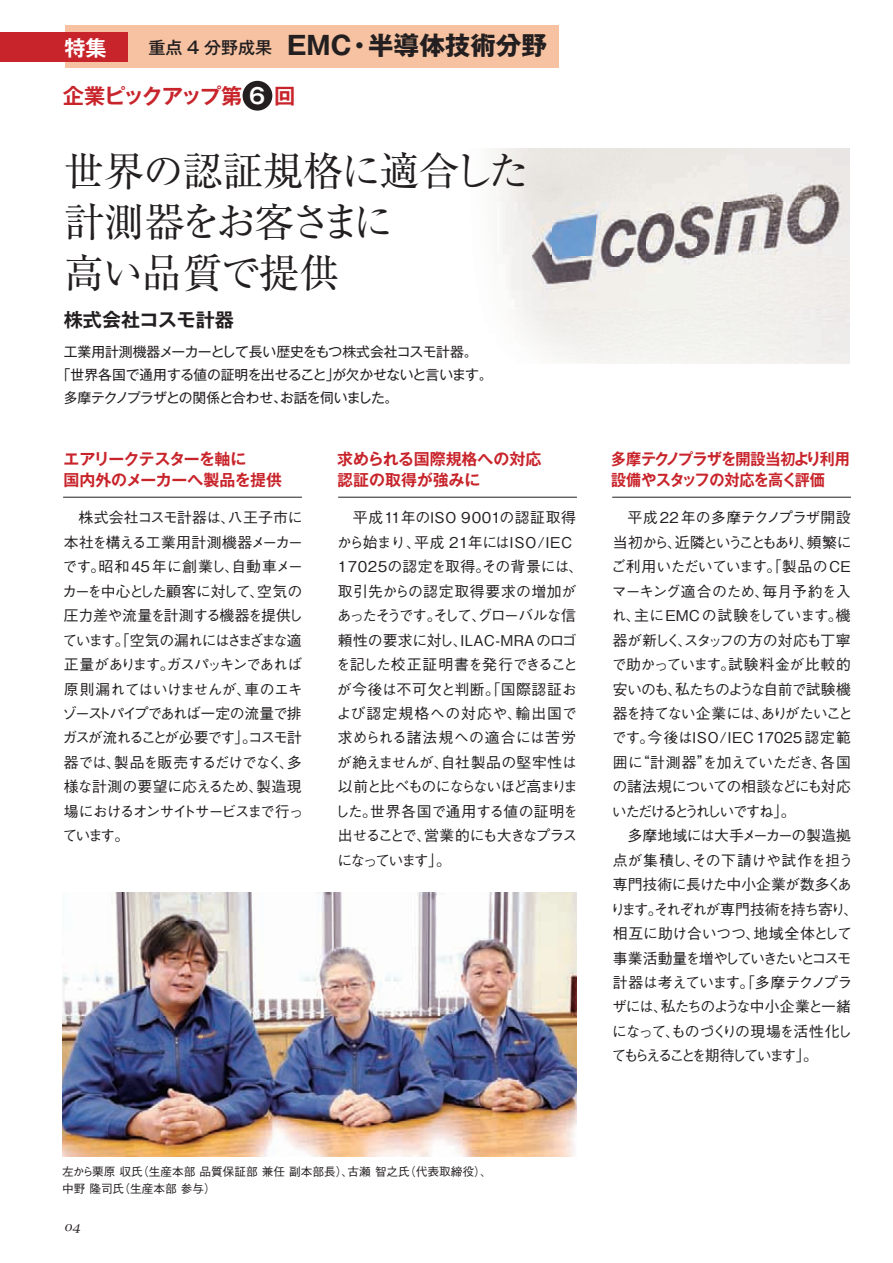
<style>
.page{position:relative;width:893px;height:1263px;background:#fff}
.page>*{position:absolute;margin:0;border:0;box-sizing:border-box;transform-origin:0 0}
.t1{font:40.35px/51px "Ryumin Pro";letter-spacing:-.035em;color:#231f20}
.t2{font:700 25.5px "Gothic MB101 Pro";color:#231f20}
.t3{font:700 21.3px "Gothic MB101 Pro De";letter-spacing:-.08em;color:#c8242b}
.t4{font:700 21.3px "Gothic MB101 Pro De";color:#fff}
.t5{font:700 19.2px "Gothic MB101 Pro De";color:#231f20}
.t6{font:700 15.9px/21.3px "Gothic MB101 Pro De";letter-spacing:-.05em;color:#c8242b;scale:.95 1}
.t7{font:700 15.9px/21.3px "Gothic MB101 Pro De";letter-spacing:-.02em;color:#c8242b}
.t8{font:700 15.9px/21.3px "Gothic MB101 Pro De";color:#c8242b}
.t9{font:500 14.85px/24.5px "Gothic BBB Pro";letter-spacing:-.065em;color:#231f20}
.t10{font:500 14.85px/24.5px "Gothic BBB Pro";letter-spacing:-.03em;color:#231f20}
.t11{font:13.8px "Gothic MB101 Pro";letter-spacing:-.03em;color:#231f20}
.t12{font:13.8px "Gothic MB101 Pro";letter-spacing:-.01em;color:#231f20}
.t13{font:13.8px "Gothic MB101 Pro";letter-spacing:-.055em;color:#231f20}
.t14{font:italic 12.75px "Lucida Calligraphy";color:#231f20}
.t15{font:500 11.7px/17px "Gothic BBB Pro";color:#231f20}
.s1{font-weight:500;font-size:16.95px}
.s2{color:#fff}
</style>
<div class="page">
<div style="left:65px;top:26px;width:494px;height:42px;background:#f6c2a1"></div>
<div style="left:0;top:32px;width:128px;height:30px;background:#c8242b"></div>
<div style="left:243px;top:81px;width:29px;height:30px;background:#231f20;border-radius:50%"></div>
<img style="left:551px;top:149px;width:299px;height:161px">
<img style="left:63px;top:893px;width:513px;height:263px">
<img style="left:495px;top:149px;width:56px;height:214px">
<hr style="left:63px;top:497px;width:239px;height:1px;background:#231f20">
<hr style="left:338px;top:497px;width:239px;height:1px;background:#231f20">
<hr style="left:612px;top:497px;width:239px;height:1px;background:#231f20">
<h3 class="t4" style="left:64px;top:30px;width:44px">特集</h3>
<h2 class="t2" style="left:149px;top:25px;width:400px"><span class="s1">重点 4 分野成果</span> EMC・半導体技術分野</h2>
<h3 class="t3" style="left:63px;top:78px;width:234px">企業ピックアップ第 <span class="s2">6</span> 回</h3>
<h1 class="t1" style="left:64px;top:143px;width:466px">世界の認証規格に適合した計測器をお客さまに<br>高い品質で提供</h1>
<p class="t5" style="left:64px;top:304px;width:172px">株式会社コスモ計器</p>
<p class="t12" style="left:64px;top:340px;width:416px">工業用計測機器メーカーとして長い歴史をもつ株式会社コスモ計器。</p>
<p class="t11" style="left:57px;top:363px;width:437px">「世界各国で通用する値の証明を出せること」が欠かせないと言います。</p>
<p class="t13" style="left:64px;top:387px;width:336px">多摩テクノプラザとの関係と合わせ、お話を伺いました。</p>
<p class="t7" style="left:63px;top:446px;width:220px">エアリークテスターを軸に<br>国内外のメーカーへ製品を提供</p>
<p class="t8" style="left:337px;top:446px;width:206px">求められる国際規格への対応認証の取得が強みに</p>
<p class="t6" style="left:611px;top:446px;width:253px">多摩テクノプラザを開設当初より利用設備やスタッフの対応を高く評価</p>
<p class="t9" style="left:62px;top:504px;width:243px">　株式会社コスモ計器は、八王子市に本社を構える工業用計測機器メーカーです。昭和45年に創業し、自動車メーカーを中心とした顧客に対して、空気の圧力差や流量を計測する機器を提供しています。「空気の漏れにはさまざまな適正量があります。ガスパッキンであれば原則漏れてはいけませんが、車のエキゾーストパイプであれば一定の流量で排ガスが流れることが必要です」。コスモ計器では、製品を販売するだけでなく、多様な計測の要望に応えるため、製造現場におけるオンサイトサービスまで行っています。</p>
<p class="t9" style="left:611px;top:504px;width:249px">　平成22年の多摩テクノプラザ開設当初から、近隣ということもあり、頻繁にご利用いただいています。「製品のCEマーキング適合のため、毎月予約を入れ、主にEMC の試験をしています。機器が新しく、スタッフの方の対応も丁寧で助かっています。試験料金が比較的安いのも、私たちのような自前で試験機器を持てない企業には、ありがたいことです。今後はＩＳＯ/ＩＥC 17025 認定範囲に“計測器”を加えていただき、各国の諸法規についての相談などにも対応いただけるとうれしいですね」。<br>　多摩地域には大手メーカーの製造拠点が集積し、その下請けや試作を担う専門技術に長けた中小企業が数多くあります。それぞれが専門技術を持ち寄り、相互に助け合いつつ、地域全体として事業活動量を増やしていきたいとコスモ計器は考えています。「多摩テクノプラザには、私たちのような中小企業と一緒になって、ものづくりの現場を活性化してもらえることを期待しています」。</p>
<p class="t10" style="left:335px;top:504px;width:250px">　平成11年のＩＳＯ９００１の認証取得から始まり、平成２１年にはＩＳＯ/ＩＥC<br>１７０２５の認定を取得。その背景には、取引先からの認定取得要求の増加があったそうです。そして、グローバルな信頼性の要求に対し、ILAC-MRAのロゴを記した校正証明書を発行できることが今後は不可欠と判断。「国際認証および認定規格への対応や、輸出国で求められる諸法規への適合には苦労が絶えませんが、自社製品の堅牢性は以前と比べものにならないほど高まりました。世界各国で通用する値の証明を出せることで、営業的にも大きなプラスになっています」。</p>
<p class="t15" style="left:62px;top:1162px;width:431px">左から栗原 収氏（生産本部 品質保証部 兼任 副本部長）、古瀬 智之氏（代表取締役）、中野 隆司氏（生産本部 参与）</p>
<p class="t14" style="left:64px;top:1219px;width:18px">04</p>
</div>
